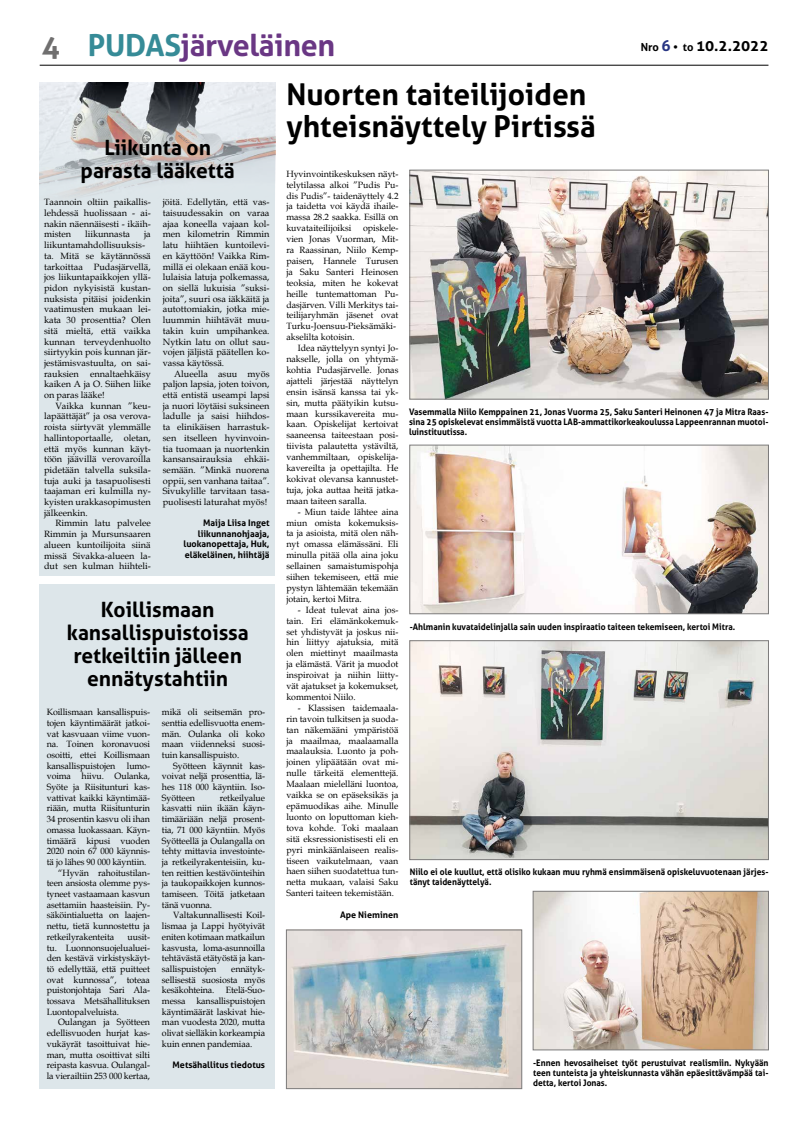
<style>
.page{position:relative;width:794px;height:1134px;background:#fff}
.page>*{position:absolute;margin:0;border:0;box-sizing:border-box;transform-origin:0 0}
.t1{font:700 30.3px "Aller";letter-spacing:-.01em;color:#6a3784}
.t2{font:700 30px/32px "Aller";color:#000}
.t3{font:700 21px/23px "Aller";color:#000;text-align:center}
.t4{font:700 15.2px "Aller";color:#000}
.t5{font:9.1px/10.7px "Book Antiqua";color:#000;text-align:justify}
.t6{font:700 9px/10px "Aller";color:#000;text-align:justify;scale:.94 1}
.t7{font:700 9px/10.5px "Aller";color:#000;text-align:right}
.s1{font-size:30px;color:#706f6f}
.s2{color:#368b97}
.s3{font-size:11.1px}
.s4{color:#283583}
</style>
<div class="page">
<hr style="left:40px;top:65px;width:728px;height:1px;background:#000">
<div style="left:39px;top:584px;width:235px;height:505px;background:#dde6ea"></div>
<div style="left:40px;top:82px;width:235px;height:493px;background:#dde6ea"></div>
<img style="left:40px;top:83px;width:235px;height:113px">
<img style="left:411px;top:172px;width:355px;height:225px">
<div style="left:409px;top:170px;width:359px;height:229px;border:1px solid #7c7b7b"></div>
<img style="left:411px;top:642px;width:355px;height:216px">
<div style="left:409px;top:640px;width:359px;height:220px;border:1px solid #7c7b7b"></div>
<img style="left:411px;top:447px;width:355px;height:165px">
<div style="left:409px;top:445px;width:359px;height:169px;border:1px solid #7c7b7b"></div>
<img style="left:535px;top:893px;width:231px;height:155px">
<div style="left:533px;top:891px;width:235px;height:159px;border:1px solid #7c7b7b"></div>
<img style="left:288px;top:932px;width:232px;height:155px">
<div style="left:286px;top:930px;width:236px;height:159px;border:1px solid #7c7b7b"></div>
<h1 class="t1" style="left:42px;top:26px;width:295px"><span class="s1">4</span> <span class="s2">PUDAS</span>järveläinen</h1>
<h3 class="t4" style="left:641px;top:37px;width:129px"><span class="s3">Nro</span> <span class="s4">6</span> <span class="s3">• to</span> 10.2.2022</h3>
<h3 class="t3" style="left:81px;top:136px;width:156px">Liikunta on parasta lääkettä</h3>
<p class="t5" style="left:44px;top:197px;width:108px">Taannoin oltiin paikallis&shy;lehdessä huolissaan - ai&shy;nakin näennäisesti - ikäih&shy;misten</p>
<p class="t5" style="left:85px;top:229px;width:47px">liikunnasta</p>
<p class="t5" style="left:44px;top:229px;width:108px;text-align:left;text-indent:100px">ja liikuntamahdollisuuksis&shy;ta. Mitä se käytännössä tarkoittaa Pudasjärvellä, jos liikuntapaikkojen yllä&shy;pidon nykyisistä kustan&shy;nuksista pitäisi joidenkin vaatimusten mukaan lei&shy;kata 30 prosenttia? Olen sitä mieltä, että vaikka kunnan terveydenhuolto siirtyykin pois kunnan jär&shy;jestämisvastuulta, on sai&shy;rauksien ennaltaehkäisy kaiken A ja O. Siihen liike on paras lääke!</p>
<p class="t5" style="left:44px;top:400px;width:108px;text-indent:11px">Vaikka kunnan ”keu&shy;lapäättäjät” ja osa verova&shy;roista siirtyvät ylemmälle hallintoportaalle, oletan, että myös kunnan käyt&shy;töön jäävillä verovaroilla pidetään talvella suksila&shy;tuja auki ja tasapuolisesti taajaman eri kulmilla ny&shy;kyisten urakkasopimusten jälkeenkin.</p>
<p class="t5" style="left:44px;top:518px;width:108px;text-indent:11px">Rimmin latu palvelee Rimmin ja Mursunsaaren alueen kuntoilijoita siinä missä Sivakka-alueen la&shy;dut sen kulman hiihteli-</p>
<p class="t5" style="left:163px;top:197px;width:108px">jöitä. Edellytän, että vas&shy;taisuudessakin on varaa ajaa koneella vajaan kol&shy;men kilometrin Rimmin latu hiihtäen kuntoilevi&shy;en käyttöön! Vaikka Rim&shy;millä ei olekaan enää kou&shy;lulaisia latuja polkemassa, on siellä lukuisia ”suksi&shy;joita”, suuri osa iäkkäitä ja autottomiakin, jotka mie&shy;luummin hiihtävät muu&shy;takin kuin umpihankea.<br>Nytkin latu on ollut sau&shy;vojen jäljistä päätellen ko&shy;vassa käytössä.</p>
<p class="t5" style="left:163px;top:368px;width:108px;text-indent:11px">Alueella asuu myös paljon lapsia, joten toivon, että entistä useampi lapsi ja nuori löytäisi suksineen ladulle ja saisi hiihdos&shy;ta elinikäisen harrastuk&shy;sen itselleen hyvinvoin&shy;tia tuomaan ja nuortenkin kansansairauksia</p>
<p class="t5" style="left:163px;top:454px;width:108px;text-indent:82px">ehkäi&shy;semään. ”Minkä nuorena oppii, sen vanhana taitaa”.<br>Sivukylille tarvitaan tasa&shy;puolisesti laturahat myös!</p>
<p class="t7" style="left:183px;top:518px;width:87px">Maija Liisa Inget liikunnanohjaaja, luokanopettaja, Huk, eläkeläinen, hiihtäjä</p>
<h3 class="t3" style="left:67px;top:598px;width:183px">Koillismaan kansallispuistoissa retkeiltiin jälleen ennätystahtiin</h3>
<p class="t5" style="left:47px;top:706px;width:105px">Koillismaan kansallispuis&shy;tojen käyntimäärät jatkoi&shy;vat kasvuaan viime vuon&shy;na. Toinen koronavuosi osoitti, ettei Koillismaan kansallispuistojen</p>
<p class="t5" style="left:162px;top:706px;width:105px">mikä oli seitsemän pro&shy;senttia edellisvuotta enem&shy;män. Oulanka oli koko maan viidenneksi suosi&shy;tuin kansallispuisto.</p>
<p class="t5" style="left:162px;top:760px;width:105px;text-indent:11px">Syötteen käynnit kas&shy;voivat neljä prosenttia, lä&shy;hes 118 000 käyntiin. Iso-Syötteen</p>
<p class="t5" style="left:127px;top:760px;width:25px">lumo-</p>
<p class="t5" style="left:47px;top:771px;width:105px">voima hiivu. Oulanka,</p>
<p class="t5" style="left:47px;top:781px;width:105px">Syöte ja Riisitunturi kas-</p>
<p class="t5" style="left:47px;top:792px;width:105px">vattivat kaikki käyntimää-</p>
<p class="t5" style="left:47px;top:803px;width:105px">riään, mutta Riisitunturin</p>
<p class="t5" style="left:47px;top:813px;width:105px">34 prosentin kasvu oli ihan</p>
<p class="t5" style="left:47px;top:824px;width:105px">omassa luokassaan. Käyn-</p>
<p class="t5" style="left:47px;top:835px;width:105px">timäärä kipusi vuoden</p>
<p class="t5" style="left:47px;top:846px;width:105px">2020 noin 67 000 käynnis-</p>
<p class="t5" style="left:47px;top:856px;width:101px">tä jo lähes 90 000 käyntiin.</p>
<p class="t5" style="left:58px;top:867px;width:93px">“Hyvän rahoitustilan-</p>
<p class="t5" style="left:47px;top:878px;width:105px">teen ansiosta olemme pys-</p>
<p class="t5" style="left:47px;top:888px;width:105px">tyneet vastaamaan kasvun</p>
<p class="t5" style="left:47px;top:899px;width:105px">asettamiin haasteisiin. Py-</p>
<p class="t5" style="left:47px;top:910px;width:105px">säköintialuetta on laajen-</p>
<p class="t5" style="left:47px;top:920px;width:105px">nettu, tietä kunnostettu ja</p>
<p class="t5" style="left:47px;top:931px;width:69px">retkeilyrakenteita</p>
<p class="t5" style="left:162px;top:792px;width:105px;text-indent:58px">retkeilyalue kasvatti niin ikään käyn&shy;timääriään neljä prosent&shy;tia, 71 000 käyntiin. Myös Syötteellä ja Oulangalla on tehty mittavia investointe&shy;ja retkeilyrakenteisiin, ku&shy;ten reittien kestävöinteihin ja taukopaikkojen kunnos&shy;tamiseen. Töitä jatketaan tänä vuonna.</p>
<p class="t5" style="left:162px;top:910px;width:105px;text-indent:11px">Valtakunnallisesti Koil&shy;lismaa ja Lappi hyötyivät eniten kotimaan matkailun kasvusta, loma-asunnoilla tehtävästä etätyöstä ja kan&shy;sallispuistojen</p>
<p class="t5" style="left:47px;top:931px;width:105px;text-indent:81px">uusit&shy;tu. Luonnonsuojelualuei&shy;den kestävä virkistyskäyt&shy;tö edellyttää, että puitteet ovat kunnossa”, toteaa puistonjohtaja Sari Ala&shy;tossava Metsähallituksen Luontopalveluista.</p>
<p class="t5" style="left:47px;top:1017px;width:105px;text-indent:11px">Oulangan ja Syötteen edellisvuoden hurjat kas&shy;vukäyrät tasoittuivat hie&shy;man, mutta osoittivat silti reipasta kasvua. Oulangal&shy;la vierailtiin 253 000 kertaa,</p>
<p class="t5" style="left:162px;top:963px;width:105px;text-indent:69px">ennätyk&shy;sellisestä suosiosta myös kesäkohteina. Etelä-Suo&shy;messa kansallispuistojen käyntimäärät laskivat hie&shy;man vuodesta 2020, mutta olivat sielläkin korkeampia kuin ennen pandemiaa.</p>
<p class="t7" style="left:173px;top:1060px;width:94px">Metsähallitus tiedotus</p>
<h2 class="t2" style="left:286px;top:78px;width:311px">Nuorten taiteilijoiden yhteisnäyttely Pirtissä</h2>
<p class="t5" style="left:286px;top:168px;width:113px">Hyvinvointikeskuksen näyt&shy;telytilassa alkoi ”Pudis Pu&shy;dis Pudis”- taidenäyttely 4.2 ja taidetta voi käydä ihaile&shy;massa 28.2 saakka. Esillä on kuvataiteilijoiksi</p>
<p class="t5" style="left:286px;top:222px;width:113px;text-align:left;text-indent:77px">opiskele&shy;vien Jonas Vuorman, Mit&shy;ra Raassinan, Niilo Kemp&shy;paisen, Hannele Turusen ja Saku Santeri Heinosen teoksia, miten he kokevat heille tuntemattoman Pu&shy;dasjärven. Villi Merkitys tai&shy;teilijaryhmän jäsenet ovat<br>Turku-Joensuu-Pieksämäki&shy;akselilta kotoisin.</p>
<p class="t5" style="left:286px;top:342px;width:113px;text-indent:11px">Idea näyttelyyn syntyi Jo&shy;nakselle, jolla on yhtymä&shy;kohtia Pudasjärvelle. Jonas ajatteli järjestää näyttelyn ensin isänsä kanssa tai yk&shy;sin, mutta päätyikin kutsu&shy;maan kurssikavereita mu&shy;kaan. Opiskelijat kertoivat saaneensa taiteestaan posi&shy;tiivista palautetta ystäviltä, vanhemmiltaan, opiskelija&shy;kavereilta ja opettajilta. He kokivat olevansa kannustet&shy;tuja, joka auttaa heitä jatka&shy;maan taiteen saralla.</p>
<p class="t5" style="left:286px;top:506px;width:113px;text-indent:11px">- Miun taide lähtee aina miun omista kokemuksis&shy;ta ja asioista, mitä olen näh&shy;nyt omassa elämässäni. Eli minulla pitää olla aina joku sellainen samaistumispohja siihen tekemiseen, että mie pystyn lähtemään tekemään jotain, kertoi Mitra.</p>
<p class="t5" style="left:286px;top:604px;width:113px;text-indent:11px">- Ideat tulevat aina jos&shy;tain. Eri elämänkokemuk&shy;set yhdistyvät ja joskus nii&shy;hin liittyy ajatuksia, mitä olen miettinyt maailmasta ja elämästä. Värit ja muodot inspiroivat ja niihin liitty&shy;vät ajatukset ja kokemukset, kommentoi Niilo.</p>
<p class="t5" style="left:286px;top:702px;width:113px;text-indent:11px">- Klassisen taidemaala&shy;rin tavoin tulkitsen ja suoda&shy;tan näkemääni ympäristöä ja maailmaa, maalaamalla maalauksia. Luonto ja poh&shy;joinen ylipäätään ovat mi&shy;nulle tärkeitä elementtejä.<br>Maalaan mielelläni luontoa, vaikka se on epäseksikäs ja epämuodikas aihe. Minulle luonto on loputtoman kieh&shy;tova kohde. Toki maalaan sitä eksressionistisesti eli en pyri minkäänlaiseen realis&shy;tiseen vaikutelmaan, vaan haen siihen suodatettua tun&shy;netta mukaan, valaisi Saku Santeri taiteen tekemistään.</p>
<p class="t7" style="left:340px;top:909px;width:60px">Ape Nieminen</p>
<p class="t6" style="left:409px;top:407px;width:384px">Vasemmalla Niilo Kemppainen 21, Jonas Vuorma 25, Saku Santeri Heinonen 47 ja Mitra Raas&shy;sina 25 opiskelevat ensimmäistä vuotta LAB-ammattikorkeakoulussa Lappeenrannan muotoi&shy;luinstituutissa.</p>
<p class="t6" style="left:410px;top:622px;width:348px">-Ahlmanin kuvataidelinjalla sain uuden inspiraatio taiteen tekemiseen, kertoi Mitra.</p>
<p class="t6" style="left:410px;top:867px;width:383px">Niilo ei ole kuullut, että olisiko kukaan muu ryhmä ensimmäisenä opiskeluvuotenaan järjes&shy;tänyt taidenäyttelyä.</p>
<p class="t6" style="left:533px;top:1057px;width:252px">-Ennen hevosaiheiset työt perustuivat realismiin. Nykyään teen tunteista ja yhteiskunnasta vähän epäesittävämpää tai&shy;detta, kertoi Jonas.</p>
</div>
